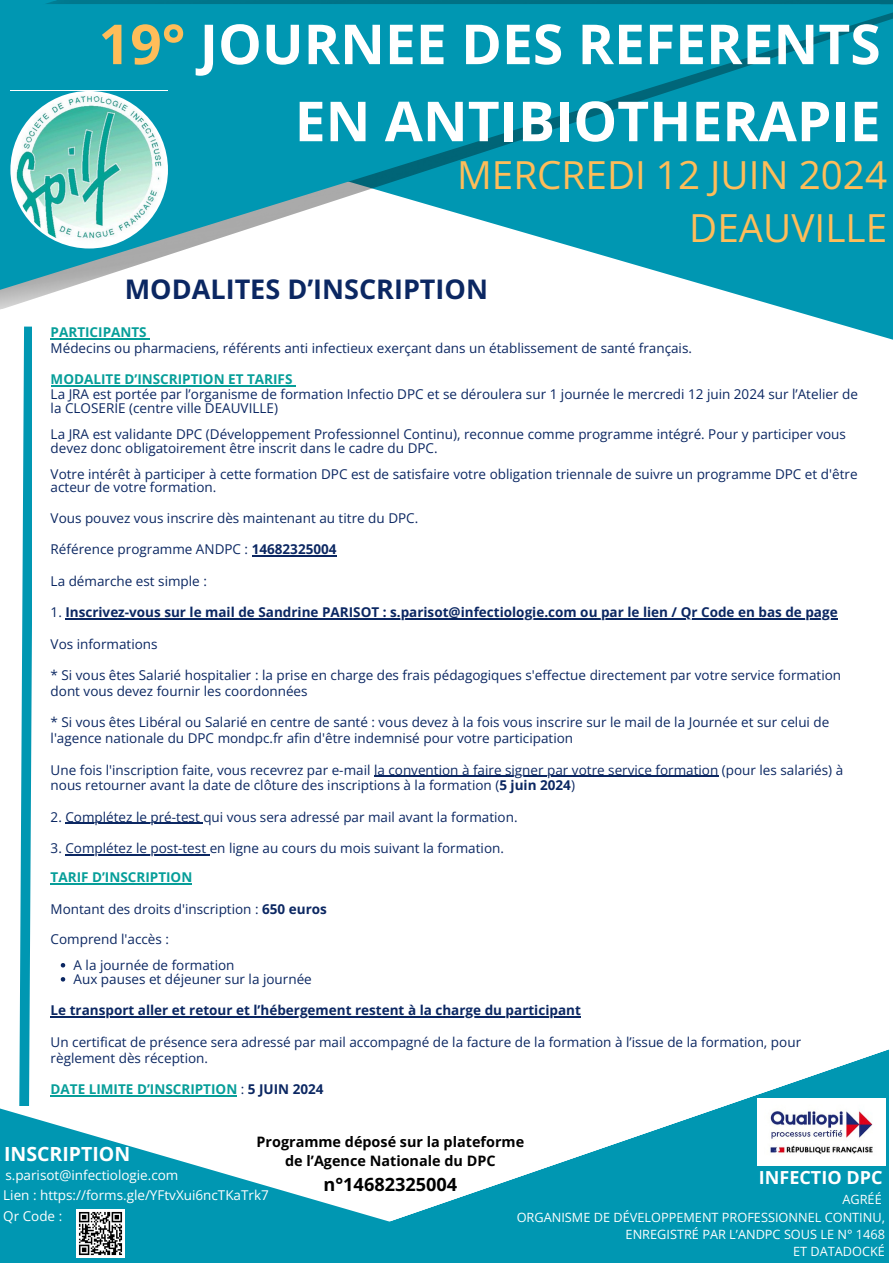
<style>
.page{position:relative;width:893px;height:1263px;background:#fff}
.page>*{position:absolute;margin:0;border:0;box-sizing:border-box;transform-origin:0 0}
.t1{font:700 55.2px/77.1px "Open Sans";color:#fff;text-align:right}
.t2{font:38.7px/52.9px "Open Sans";color:#ffbd59;text-align:right}
.t3{font:700 27px "Open Sans";color:#0b2762}
.t4{font:700 19.5px "Open Sans";color:#fff}
.t5{font:700 18.15px "Open Sans";color:#000}
.t6{font:700 18px "Open Sans";color:#fff}
.t7{font:700 14.4px/19.6px "Open Sans";color:#000;text-align:center}
.t8{font:13.5px/15.8px "Open Sans";color:#0b2762}
.t9{font:700 13.5px "Open Sans";color:#0b2762}
.t10{font:700 13.5px "Open Sans";color:#069e99}
.t11{font:13.5px "Open Sans";color:#fff}
.t12{font:12.75px/17.4px "Open Sans";color:#fff;text-align:right}
.s1{color:#ffbd59}
.s2{font-weight:700}
.s3{font-weight:400}
.s4{font-weight:400;color:#0b2762}
.s5{color:#0b2762}
</style>
<div class="page">
<svg style="left:24px;top:310px;width:869px;height:30px"></svg>
<img style="left:0;top:0;width:893px;height:310px">
<svg style="left:0;top:4px;width:893px;height:286px;background:#29a5bb"></svg>
<svg style="left:0;top:1049px;width:889px;height:214px;fill:#0097b2"></svg>
<svg style="left:10px;top:91px;width:158px;height:157px"></svg>
<svg style="left:19px;top:327px;width:12px;height:779px"></svg>
<img style="left:758px;top:1098px;width:127px;height:68px">
<div style="left:118px;top:1044px;width:7px;height:72px;background:#fff"></div>
<hr style="left:51px;top:338px;width:96px;height:1px;background:#069e99">
<hr style="left:51px;top:385px;width:241px;height:1px;background:#069e99">
<hr style="left:252px;top:555px;width:84px;height:1px;background:#0b2762">
<hr style="left:65px;top:618px;width:772px;height:1px;background:#0b2762">
<hr style="left:374px;top:776px;width:344px;height:1px;background:#0b2762">
<hr style="left:65px;top:823px;width:138px;height:1px;background:#0b2762">
<hr style="left:65px;top:854px;width:145px;height:1px;background:#0b2762">
<hr style="left:51px;top:883px;width:141px;height:1px;background:#069e99">
<svg style="left:61px;top:963px;width:4px;height:4px"></svg>
<svg style="left:61px;top:977px;width:4px;height:4px"></svg>
<hr style="left:51px;top:1016px;width:530px;height:1px;background:#0b2762">
<hr style="left:51px;top:1095px;width:186px;height:1px;background:#069e99">
<img style="left:77px;top:1210px;width:47px;height:47px">
<p class="t1" style="left:99px;top:4px;width:783px"><span class="s1">19°</span> JOURNEE DES REFERENTS<br>EN ANTIBIOTHERAPIE</p>
<p class="t2" style="left:457px;top:147px;width:431px">MERCREDI 12 JUIN 2024<br>DEAUVILLE</p>
<p class="t3" style="left:125px;top:270px;width:365px">MODALITES D’INSCRIPTION</p>
<p class="t10" style="left:51px;top:322px;width:98px">PARTICIPANTS</p>
<h2 class="t8" style="left:51px;top:339px;width:643px">Médecins ou pharmaciens, référents anti infectieux exerçant dans un établissement de santé français.</h2>
<h3 class="t10" style="left:51px;top:370px;width:243px">MODALITE D’INSCRIPTION ET TARIFS</h3>
<p class="t8" style="left:51px;top:387px;width:809px;line-height:14.1px">La JRA est portée par l’organisme de formation Infectio DPC et se déroulera sur 1 journée le mercredi 12 juin 2024 sur l’Atelier de la CLOSERIE (centre ville DEAUVILLE)</p>
<p class="t8" style="left:51px;top:427px;width:797px;line-height:13.5px">La JRA est validante DPC (Développement Professionnel Continu), reconnue comme programme intégré. Pour y participer vous devez donc obligatoirement être inscrit dans le cadre du DPC.</p>
<p class="t8" style="left:51px;top:467px;width:808px;line-height:13.5px">Votre intérêt à participer à cette formation DPC est de satisfaire votre obligation triennale de suivre un programme DPC et d'être acteur de votre formation.</p>
<p class="t8" style="left:51px;top:509px;width:369px">Vous pouvez vous inscrire dès maintenant au titre du DPC.</p>
<p class="t8" style="left:51px;top:541px;width:287px">Référence programme ANDPC : <span class="s2">14682325004</span></p>
<p class="t8" style="left:51px;top:572px;width:158px">La démarche est simple :</p>
<p class="t9" style="left:51px;top:603px;width:788px"><span class="s3">1.</span> Inscrivez-vous sur le mail de Sandrine PARISOT : s.parisot@infectiologie.com ou par le lien / Qr Code en bas de page</p>
<p class="t8" style="left:51px;top:635px;width:109px">Vos informations</p>
<p class="t8" style="left:51px;top:667px;width:792px">* Si vous êtes Salarié hospitalier : la prise en charge des frais pédagogiques s'effectue directement par votre service formation dont vous devez fournir les coordonnées</p>
<p class="t8" style="left:51px;top:714px;width:780px">* Si vous êtes Libéral ou Salarié en centre de santé : vous devez à la fois vous inscrire sur le mail de la Journée et sur celui de l'agence nationale du DPC mondpc.fr afin d'être indemnisé pour votre participation</p>
<p class="t8" style="left:51px;top:761px;width:794px">Une fois l'inscription faite, vous recevrez par e-mail la convention à faire signer par votre service formation (pour les salariés) à</p>
<p class="t8" style="left:51px;top:777px;width:526px">nous retourner avant la date de clôture des inscriptions à la formation (<span class="s2">5 juin 2024</span>)</p>
<p class="t8" style="left:51px;top:809px;width:468px">2. Complétez le pré-test qui vous sera adressé par mail avant la formation.</p>
<p class="t8" style="left:51px;top:840px;width:455px">3. Complétez le post-test en ligne au cours du mois suivant la formation.</p>
<p class="t10" style="left:51px;top:867px;width:143px">TARIF D’INSCRIPTION</p>
<p class="t8" style="left:51px;top:900px;width:278px">Montant des droits d'inscription : <span class="s2">650 euros</span></p>
<p class="t8" style="left:51px;top:931px;width:120px">Comprend l'accès :</p>
<h6 class="t8" style="left:74px;top:957px;width:162px">A la journée de formation</h6>
<p class="t8" style="left:74px;top:971px;width:240px">Aux pauses et déjeuner sur la journée</p>
<p class="t9" style="left:51px;top:1001px;width:532px">Le transport aller et retour et l’hébergement restent à la charge du participant</p>
<p class="t8" style="left:51px;top:1034px;width:752px">Un certificat de présence sera adressé par mail accompagné de la facture de la formation à l’issue de la formation, pour règlement dès réception.</p>
<p class="t10" style="left:51px;top:1080px;width:274px">DATE LIMITE D’INSCRIPTION <span class="s4">:</span> <span class="s5">5 JUIN 2024</span></p>
<h4 class="t7" style="left:256px;top:1131px;width:269px">Programme déposé sur la plateforme de l’Agence Nationale du DPC</h4>
<p class="t5" style="left:323px;top:1171px;width:135px">n°14682325004</p>
<p class="t11" style="left:3px;top:1186px;width:267px">Lien : https://forms.gle/YFtvXui6ncTKaTrk7</p>
<p class="t11" style="left:3px;top:1207px;width:60px">Qr Code :</p>
<p class="t4" style="left:4px;top:1140px;width:128px">INSCRIPTION</p>
<p class="t11" style="left:5px;top:1165px;width:175px">s.parisot@infectiologie.com</p>
<p class="t6" style="left:759px;top:1164px;width:125px">INFECTIO DPC</p>
<p class="t12" style="left:842px;top:1190px;width:41px">AGRÉÉ</p>
<h5 class="t12" style="left:516px;top:1208px;width:370px">ORGANISME DE DÉVELOPPEMENT PROFESSIONNEL CONTINU,<br>ENREGISTRÉ PAR L’ANDPC SOUS LE N° 1468</h5>
<h4 class="t12" style="left:793px;top:1243px;width:93px">ET DATADOCKÉ</h4>
</div>
